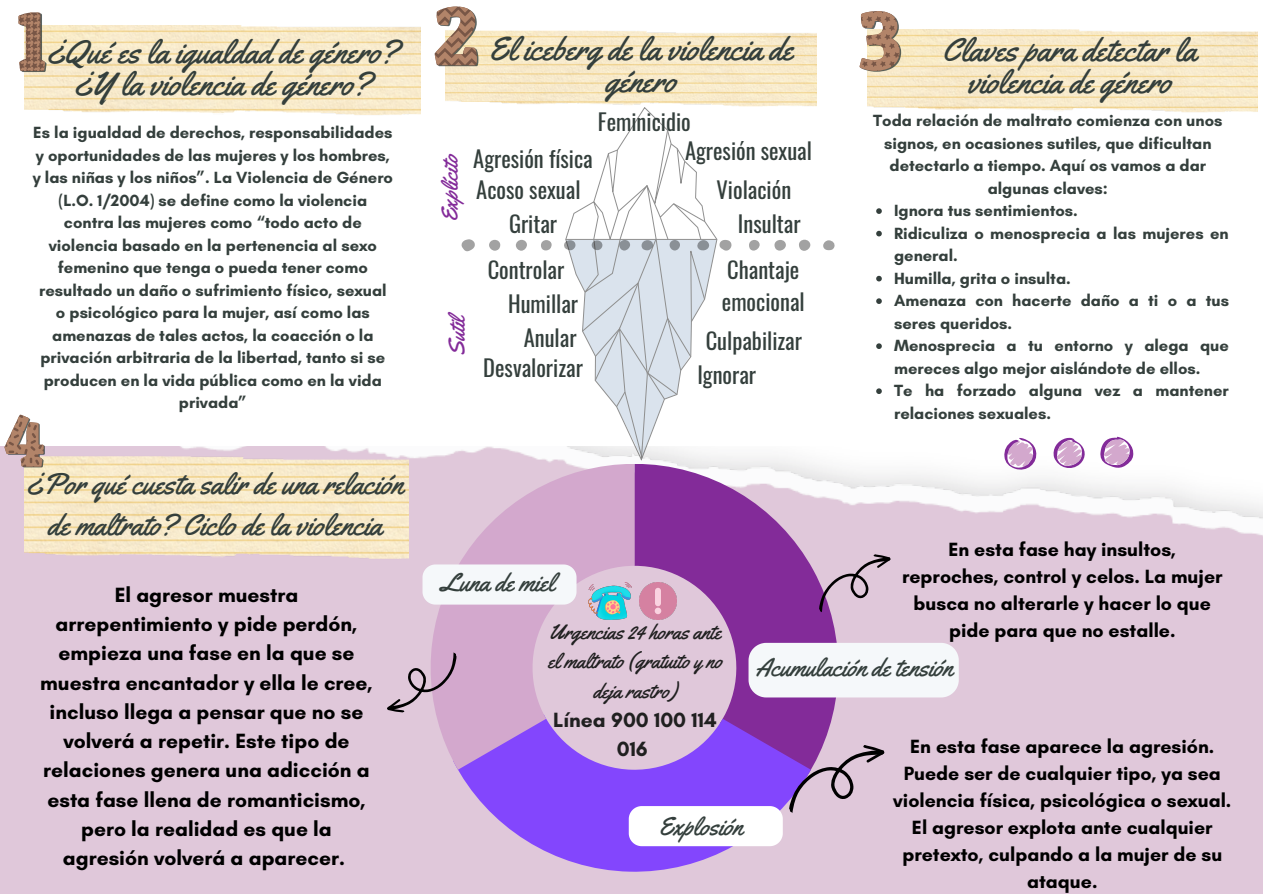
<style>
.page{position:relative;width:1263px;height:894px;background:#fff}
.page>*{position:absolute;margin:0;border:0;box-sizing:border-box;transform-origin:0 0}
.t1{font:33px/32.5px "Yellowtail";color:#343f3c;text-align:center}
.t2{font:30px/41.5px "Yellowtail";color:#343f3c;text-align:center}
.t3{font:25.5px "Yellowtail";color:#343f3c}
.t4{font:22.5px/31.5px "Oswald";color:#343f3c}
.t5{font:22.5px "Yellowtail";color:#832b99}
.t6{font:700 21px/29.2px "Glacial Indifference";color:#000;text-align:center}
.t7{font:21px/29.2px "Yellowtail";color:#202020;text-align:center}
.t8{font:700 21px "Glacial Indifference";color:#202020}
.t9{font:700 19.5px/27px "Glacial Indifference";color:#000;text-align:center}
.t10{font:700 16.5px/22.5px "Glacial Indifference";color:#343f3c}
</style>
<div class="page">
<img style="left:0;top:446px;width:1263px;height:447px">
<svg style="left:19px;top:12px;width:28px;height:60px"></svg>
<svg style="left:435px;top:7px;width:43px;height:59px"></svg>
<svg style="left:859px;top:11px;width:42px;height:61px"></svg>
<img style="left:25px;top:455px;width:383px;height:105px">
<svg style="left:5px;top:414px;width:40px;height:53px"></svg>
<svg style="left:634px;top:463px;width:204px;height:277px;fill:#832b99"></svg>
<svg style="left:453px;top:714px;width:358px;height:157px;fill:#8346fd"></svg>
<svg style="left:431px;top:463px;width:203px;height:306px"></svg>
<svg style="left:461px;top:239px;width:14px;height:12px"></svg>
<svg style="left:799px;top:239px;width:11px;height:12px"></svg>
<div style="left:774px;top:240px;width:12px;height:10px;background:#a2a2a2;border-radius:50%"></div>
<div style="left:489px;top:240px;width:11px;height:11px;background:#a2a2a2;border-radius:50%"></div>
<div style="left:516px;top:240px;width:11px;height:11px;background:#a2a2a2;border-radius:50%"></div>
<svg style="left:749px;top:240px;width:11px;height:10px"></svg>
<svg style="left:823px;top:240px;width:12px;height:10px"></svg>
<div style="left:541px;top:240px;width:11px;height:10px;background:#a2a2a2;border-radius:5px"></div>
<svg style="left:563px;top:129px;width:169px;height:331px"></svg>
<svg style="left:592px;top:240px;width:10px;height:10px"></svg>
<div style="left:748px;top:642px;width:211px;height:55px;background:#f5f8fa"></div>
<div style="left:422px;top:564px;width:154px;height:40px;background:#f5f8fa"></div>
<img style="left:589px;top:582px;width:42px;height:37px">
<img style="left:639px;top:582px;width:37px;height:37px">
<svg style="left:810px;top:549px;width:90px;height:64px"></svg>
<svg style="left:629px;top:740px;width:264px;height:105px"></svg>
<svg style="left:377px;top:651px;width:90px;height:66px"></svg>
<svg style="left:1004px;top:438px;width:34px;height:34px"></svg>
<svg style="left:1100px;top:436px;width:35px;height:32px"></svg>
<svg style="left:1052px;top:437px;width:35px;height:34px"></svg>
<svg style="left:876px;top:208px;width:6px;height:6px"></svg>
<svg style="left:876px;top:231px;width:6px;height:5px"></svg>
<svg style="left:876px;top:276px;width:6px;height:5px"></svg>
<svg style="left:876px;top:298px;width:6px;height:6px"></svg>
<svg style="left:876px;top:343px;width:6px;height:6px"></svg>
<svg style="left:876px;top:388px;width:6px;height:6px"></svg>
<p class="t1" style="left:47px;top:35px;width:353px">¿Qué es la igualdad de género? ¿Y la violencia de género?</p>
<p class="t10" style="left:33px;top:121px;width:362px;text-align:center">Es la igualdad de derechos, responsabilidades y oportunidades de las mujeres y los hombres, y las niñas y los niños”. La Violencia de Género (L.O. 1/2004) se define como la violencia contra las mujeres como “todo acto de violencia basado en la pertenencia al sexo femenino que tenga o pueda tener como resultado un daño o sufrimiento físico, sexual o psicológico para la mujer, así como las amenazas de tales actos, la coacción o la privación arbitraria de la libertad, tanto si se producen en la vida pública como en la vida privada”</p>
<p class="t2" style="left:26px;top:462px;width:378px">¿Por qué cuesta salir de una relación de maltrato? Ciclo de la violencia</p>
<p class="t6" style="left:40px;top:579px;width:334px">El agresor muestra arrepentimiento y pide perdón, empieza una fase en la que se muestra encantador y ella le cree, incluso llega a pensar que no se volverá a repetir. Este tipo de relaciones genera una adicción a esta fase llena de romanticismo, pero la realidad es que la agresión volverá a aparecer.</p>
<p class="t5" style="left:436px;top:222px;width:69px;rotate:-90deg">Explícito</p>
<p class="t1" style="left:488px;top:32px;width:306px">El iceberg de la violencia de género</p>
<p class="t4" style="left:598px;top:105px;width:94px">Feminicidio</p>
<p class="t4" style="left:473px;top:142px;width:121px">Agresión física</p>
<p class="t4" style="left:685px;top:134px;width:128px">Agresión sexual</p>
<p class="t4" style="left:476px;top:173px;width:106px">Acoso sexual</p>
<p class="t4" style="left:717px;top:173px;width:76px">Violación</p>
<p class="t4" style="left:509px;top:206px;width:50px">Gritar</p>
<p class="t4" style="left:738px;top:206px;width:64px">Insultar</p>
<p class="t5" style="left:443px;top:356px;width:46px;rotate:-90deg">Sutil</p>
<p class="t4" style="left:488px;top:253px;width:78px">Controlar</p>
<p class="t4" style="left:508px;top:287px;width:72px">Humillar</p>
<p class="t4" style="left:722px;top:253px;width:84px">Chantaje emocional</p>
<p class="t4" style="left:524px;top:320px;width:54px">Anular</p>
<p class="t4" style="left:706px;top:324px;width:98px">Culpabilizar</p>
<p class="t4" style="left:483px;top:351px;width:101px">Desvalorizar</p>
<p class="t4" style="left:697px;top:357px;width:60px">Ignorar</p>
<p class="t1" style="left:942px;top:33px;width:256px">Claves para detectar la violencia de género</p>
<p class="t10" style="left:873px;top:109px;width:351px;text-align:center">Toda relación de maltrato comienza con unos signos, en ocasiones sutiles, que dificultan detectarlo a tiempo. Aquí os vamos a dar algunas claves:</p>
<p class="t10" style="left:894px;top:199px;width:185px">Ignora tus sentimientos.</p>
<p class="t10" style="left:894px;top:221px;width:336px">Ridiculiza o menosprecia a las mujeres en general.</p>
<p class="t10" style="left:894px;top:266px;width:178px">Humilla, grita o insulta.</p>
<p class="t10" style="left:894px;top:289px;width:336px">Amenaza con hacerte daño a ti o a tus seres queridos.</p>
<p class="t10" style="left:894px;top:334px;width:336px">Menosprecia a tu entorno y alega que mereces algo mejor aislándote de ellos.</p>
<p class="t10" style="left:894px;top:379px;width:336px">Te ha forzado alguna vez a mantener relaciones sexuales.</p>
<p class="t3" style="left:441px;top:566px;width:115px">Luna de miel</p>
<p class="t7" style="left:548px;top:617px;width:176px">Urgencias 24 horas ante el maltrato (gratuito y no deja rastro)</p>
<p class="t8" style="left:553px;top:706px;width:165px">Línea 900 100 114</p>
<p class="t8" style="left:617px;top:735px;width:33px">016</p>
<p class="t3" style="left:658px;top:809px;width:86px">Explosión</p>
<p class="t9" style="left:902px;top:535px;width:322px">En esta fase hay insultos, reproches, control y celos. La mujer busca no alterarle y hacer lo que pide para que no estalle.</p>
<p class="t3" style="left:756px;top:651px;width:199px">Acumulación de tensión</p>
<p class="t9" style="left:893px;top:732px;width:340px">En esta fase aparece la agresión.<br>Puede ser de cualquier tipo, ya sea violencia física, psicológica o sexual.<br>El agresor explota ante cualquier pretexto, culpando a la mujer de su ataque.</p>
</div>
